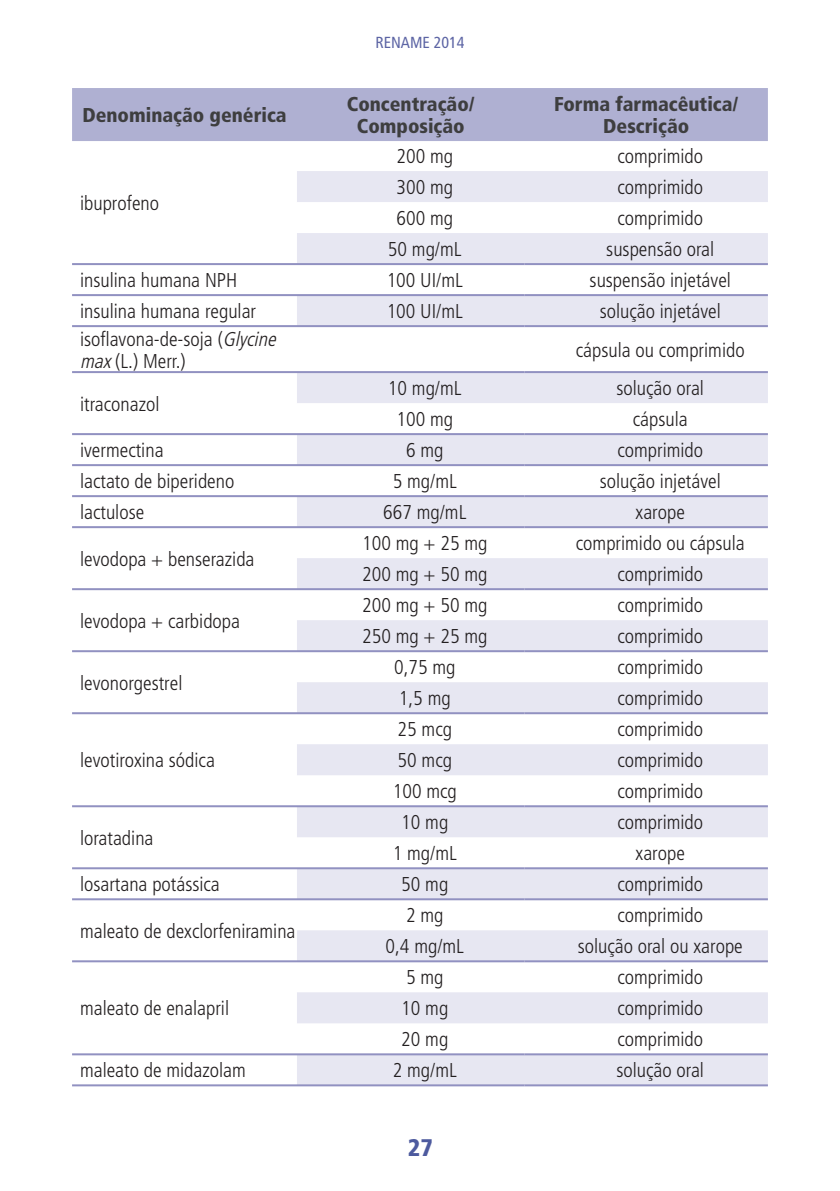
<style>
.page{position:relative;width:840px;height:1191px;background:#fff}
.page>*{position:absolute;margin:0;border:0;box-sizing:border-box;transform-origin:0 0}
.t1{font:900 condensed 24px "Frutiger LT Std";color:#4d5a9e}
.t2{font:300 condensed 20px/22px "Frutiger";color:#231f20}
.t3{font:900 condensed 20px/22px "Frutiger LT Std";color:#3e3e3f;text-align:center}
.t4{font:condensed 16px "Frutiger LT Std";color:#5c64a4}
.s1{font-style:italic}
</style>
<div class="page">
<div style="left:72px;top:88px;width:695px;height:53px;background:#afb0d2"></div>
<svg style="left:297px;top:171px;width:470px;height:913px;fill:#e7e7f2"></svg>
<hr style="left:72px;top:294px;width:225px;height:2px;background:#9191c1">
<hr style="left:72px;top:325px;width:225px;height:2px;background:#9191c1">
<hr style="left:72px;top:1084px;width:225px;height:2px;background:#9191c1">
<hr style="left:72px;top:1053px;width:225px;height:2px;background:#9191c1">
<hr style="left:72px;top:898px;width:225px;height:2px;background:#9191c1">
<hr style="left:72px;top:960px;width:225px;height:2px;background:#9191c1">
<hr style="left:72px;top:867px;width:225px;height:2px;background:#9191c1">
<hr style="left:72px;top:805px;width:225px;height:2px;background:#9191c1">
<hr style="left:72px;top:712px;width:225px;height:2px;background:#9191c1">
<hr style="left:72px;top:650px;width:225px;height:2px;background:#9191c1">
<hr style="left:72px;top:526px;width:225px;height:2px;background:#9191c1">
<hr style="left:72px;top:588px;width:225px;height:2px;background:#9191c1">
<hr style="left:72px;top:263px;width:225px;height:2px;background:#9191c1">
<hr style="left:297px;top:1084px;width:227px;height:2px;background:#9191c1">
<hr style="left:524px;top:1084px;width:243px;height:2px;background:#9191c1">
<hr style="left:297px;top:1053px;width:227px;height:2px;background:#9191c1">
<hr style="left:524px;top:1053px;width:243px;height:2px;background:#9191c1">
<hr style="left:297px;top:960px;width:227px;height:2px;background:#9191c1">
<hr style="left:524px;top:960px;width:243px;height:2px;background:#9191c1">
<hr style="left:297px;top:898px;width:227px;height:2px;background:#9191c1">
<hr style="left:524px;top:898px;width:243px;height:2px;background:#9191c1">
<hr style="left:297px;top:867px;width:227px;height:2px;background:#9191c1">
<hr style="left:524px;top:867px;width:243px;height:2px;background:#9191c1">
<hr style="left:297px;top:805px;width:227px;height:2px;background:#9191c1">
<hr style="left:524px;top:805px;width:243px;height:2px;background:#9191c1">
<hr style="left:297px;top:712px;width:227px;height:2px;background:#9191c1">
<hr style="left:524px;top:712px;width:243px;height:2px;background:#9191c1">
<hr style="left:297px;top:650px;width:227px;height:2px;background:#9191c1">
<hr style="left:524px;top:650px;width:243px;height:2px;background:#9191c1">
<hr style="left:297px;top:588px;width:227px;height:2px;background:#9191c1">
<hr style="left:524px;top:588px;width:243px;height:2px;background:#9191c1">
<hr style="left:297px;top:526px;width:227px;height:2px;background:#9191c1">
<hr style="left:524px;top:526px;width:243px;height:2px;background:#9191c1">
<hr style="left:72px;top:371px;width:225px;height:2px;background:#9191c1">
<hr style="left:297px;top:371px;width:227px;height:2px;background:#9191c1">
<hr style="left:524px;top:371px;width:243px;height:2px;background:#9191c1">
<hr style="left:297px;top:325px;width:227px;height:2px;background:#9191c1">
<hr style="left:524px;top:325px;width:243px;height:2px;background:#9191c1">
<hr style="left:297px;top:294px;width:227px;height:2px;background:#9191c1">
<hr style="left:524px;top:294px;width:243px;height:2px;background:#9191c1">
<hr style="left:297px;top:263px;width:227px;height:2px;background:#9191c1">
<hr style="left:524px;top:263px;width:243px;height:2px;background:#9191c1">
<hr style="left:72px;top:464px;width:225px;height:2px;background:#9191c1">
<hr style="left:297px;top:495px;width:227px;height:2px;background:#9191c1">
<hr style="left:524px;top:495px;width:243px;height:2px;background:#9191c1">
<hr style="left:72px;top:433px;width:225px;height:2px;background:#9191c1">
<hr style="left:72px;top:495px;width:225px;height:2px;background:#9191c1">
<hr style="left:297px;top:433px;width:227px;height:2px;background:#9191c1">
<hr style="left:524px;top:433px;width:243px;height:2px;background:#9191c1">
<hr style="left:297px;top:464px;width:227px;height:2px;background:#9191c1">
<hr style="left:524px;top:464px;width:243px;height:2px;background:#9191c1">
<p class="t4" style="left:375px;top:33px;width:91px">RENAME 2014</p>
<p class="t3" style="left:82px;top:104px;width:206px">Denominação genérica</p>
<p class="t3" style="left:346px;top:93px;width:129px">Concentração/<br>Composição</p>
<p class="t3" style="left:553px;top:93px;width:186px">Forma farmacêutica/<br>Descrição</p>
<p class="t2" style="left:80px;top:192px;width:80px">ibuprofeno</p>
<p class="t2" style="left:396px;top:145px;width:58px">200 mg</p>
<p class="t2" style="left:617px;top:145px;width:87px">comprimido</p>
<p class="t2" style="left:396px;top:176px;width:58px">300 mg</p>
<p class="t2" style="left:617px;top:176px;width:87px">comprimido</p>
<p class="t2" style="left:396px;top:207px;width:58px">600 mg</p>
<p class="t2" style="left:617px;top:207px;width:87px">comprimido</p>
<p class="t2" style="left:388px;top:238px;width:75px">50 mg/mL</p>
<p class="t2" style="left:606px;top:238px;width:109px">suspensão oral</p>
<p class="t2" style="left:80px;top:269px;width:159px">insulina humana NPH</p>
<p class="t2" style="left:386px;top:269px;width:78px">100 UI/mL</p>
<p class="t2" style="left:589px;top:269px;width:143px">suspensão injetável</p>
<p class="t2" style="left:80px;top:300px;width:177px">insulina humana regular</p>
<p class="t2" style="left:386px;top:300px;width:78px">100 UI/mL</p>
<p class="t2" style="left:599px;top:300px;width:122px">solução injetável</p>
<p class="t2" style="left:80px;top:328px;width:202px">isoflavona-de-soja (<span class="s1">Glycine max</span>(L.) Merr.)</p>
<p class="t2" style="left:575px;top:339px;width:170px">cápsula ou comprimido</p>
<p class="t2" style="left:80px;top:393px;width:81px">itraconazol</p>
<p class="t2" style="left:388px;top:377px;width:75px">10 mg/mL</p>
<p class="t2" style="left:616px;top:377px;width:89px">solução oral</p>
<p class="t2" style="left:396px;top:408px;width:58px">100 mg</p>
<p class="t2" style="left:632px;top:408px;width:56px">cápsula</p>
<p class="t2" style="left:80px;top:439px;width:85px">ivermectina</p>
<p class="t2" style="left:406px;top:439px;width:39px">6 mg</p>
<p class="t2" style="left:617px;top:439px;width:87px">comprimido</p>
<p class="t2" style="left:80px;top:470px;width:156px">lactato de biperideno</p>
<p class="t2" style="left:392px;top:470px;width:66px">5 mg/mL</p>
<p class="t2" style="left:599px;top:470px;width:122px">solução injetável</p>
<p class="t2" style="left:80px;top:501px;width:66px">lactulose</p>
<p class="t2" style="left:383px;top:501px;width:85px">667 mg/mL</p>
<p class="t2" style="left:635px;top:501px;width:51px">xarope</p>
<p class="t2" style="left:80px;top:548px;width:176px">levodopa + benserazida</p>
<p class="t2" style="left:362px;top:532px;width:127px">100 mg + 25 mg</p>
<p class="t2" style="left:575px;top:532px;width:170px">comprimido ou cápsula</p>
<p class="t2" style="left:362px;top:563px;width:127px">200 mg + 50 mg</p>
<p class="t2" style="left:617px;top:563px;width:87px">comprimido</p>
<p class="t2" style="left:80px;top:610px;width:161px">levodopa + carbidopa</p>
<p class="t2" style="left:80px;top:672px;width:104px">levonorgestrel</p>
<p class="t2" style="left:80px;top:749px;width:136px">levotiroxina sódica</p>
<p class="t2" style="left:80px;top:827px;width:75px">loratadina</p>
<p class="t2" style="left:362px;top:594px;width:127px">200 mg + 50 mg</p>
<p class="t2" style="left:617px;top:594px;width:87px">comprimido</p>
<p class="t2" style="left:362px;top:625px;width:127px">250 mg + 25 mg</p>
<p class="t2" style="left:617px;top:625px;width:87px">comprimido</p>
<p class="t2" style="left:394px;top:656px;width:63px">0,75 mg</p>
<p class="t2" style="left:617px;top:656px;width:87px">comprimido</p>
<p class="t2" style="left:398px;top:687px;width:53px">1,5 mg</p>
<p class="t2" style="left:617px;top:687px;width:87px">comprimido</p>
<p class="t2" style="left:397px;top:718px;width:56px">25 mcg</p>
<p class="t2" style="left:617px;top:718px;width:87px">comprimido</p>
<p class="t2" style="left:397px;top:749px;width:56px">50 mcg</p>
<p class="t2" style="left:617px;top:749px;width:87px">comprimido</p>
<p class="t2" style="left:392px;top:780px;width:65px">100 mcg</p>
<p class="t2" style="left:617px;top:780px;width:87px">comprimido</p>
<p class="t2" style="left:401px;top:811px;width:48px">10 mg</p>
<p class="t2" style="left:617px;top:811px;width:87px">comprimido</p>
<p class="t2" style="left:392px;top:842px;width:66px">1 mg/mL</p>
<p class="t2" style="left:635px;top:842px;width:51px">xarope</p>
<p class="t2" style="left:80px;top:873px;width:141px">losartana potássica</p>
<p class="t2" style="left:401px;top:873px;width:48px">50 mg</p>
<p class="t2" style="left:617px;top:873px;width:87px">comprimido</p>
<p class="t2" style="left:80px;top:920px;width:217px">maleato de dexclorfeniramina</p>
<p class="t2" style="left:406px;top:904px;width:39px">2 mg</p>
<p class="t2" style="left:617px;top:904px;width:87px">comprimido</p>
<p class="t2" style="left:385px;top:935px;width:80px">0,4 mg/mL</p>
<p class="t2" style="left:577px;top:935px;width:166px">solução oral ou xarope</p>
<p class="t2" style="left:80px;top:997px;width:150px">maleato de enalapril</p>
<p class="t2" style="left:406px;top:966px;width:39px">5 mg</p>
<p class="t2" style="left:617px;top:966px;width:87px">comprimido</p>
<p class="t2" style="left:401px;top:997px;width:48px">10 mg</p>
<p class="t2" style="left:617px;top:997px;width:87px">comprimido</p>
<p class="t2" style="left:401px;top:1028px;width:48px">20 mg</p>
<p class="t2" style="left:617px;top:1028px;width:87px">comprimido</p>
<p class="t2" style="left:80px;top:1059px;width:167px">maleato de midazolam</p>
<p class="t2" style="left:392px;top:1059px;width:66px">2 mg/mL</p>
<p class="t2" style="left:616px;top:1059px;width:89px">solução oral</p>
<p class="t1" style="left:408px;top:1133px;width:26px">27</p>
</div>
